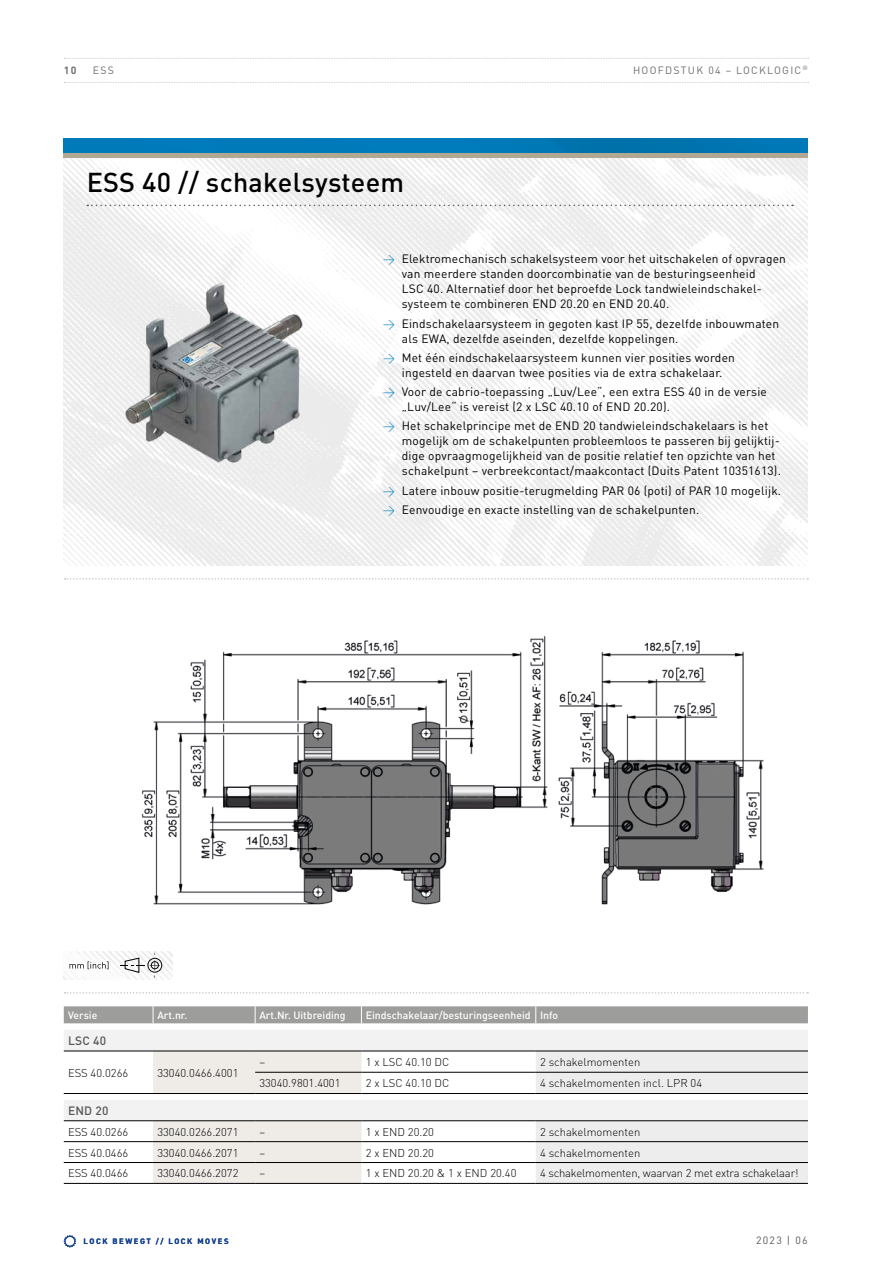
<style>
.page{position:relative;width:893px;height:1263px;background:#fff}
.page>*{position:absolute;margin:0;border:0;box-sizing:border-box;transform-origin:0 0}
.t1{font:500 27px "FFDIN";letter-spacing:.01em;color:#000}
.t2{font:12px/14.9px "FFDIN";letter-spacing:.015em;color:#000}
.t3{font:500 12px "FFDIN";letter-spacing:.015em;color:#575756}
.t4{font:300 11.25px "FFDIN";color:#000}
.t5{font:500 10.5px "FFDIN";color:#fff}
.t6{font:10.5px "FFDIN";letter-spacing:.12em;color:#706f6f}
.t7{font:10.5px "FFDIN";letter-spacing:.12em;color:#575756}
.t8{font:700 10.5px "FFDIN";color:#706f6f}
.t9{font:700 7.8px "FFDIN";letter-spacing:.2em;color:#164290}
.s1{font-weight:300;color:#007dc5}
</style>
<div class="page">
<img style="left:64px;top:157px;width:744px;height:408px">
<hr style="left:64px;top:153px;width:744px;height:4px;background:#b0a892">
<img style="left:64px;top:138px;width:744px;height:15px">
<svg style="left:87px;top:205px;width:706px;height:1px"></svg>
<svg style="left:65px;top:578px;width:743px;height:2px"></svg>
<svg style="left:65px;top:992px;width:743px;height:1px"></svg>
<img style="left:108px;top:263px;width:218px;height:232px">
<svg style="left:121px;top:953px;width:41px;height:25px"></svg>
<svg style="left:70px;top:961px;width:38px;height:8px"></svg>
<img style="left:141px;top:635px;width:623px;height:270px">
<svg style="left:64px;top:1235px;width:12px;height:12px"></svg>
<svg style="left:64px;top:58px;width:744px;height:1px"></svg>
<svg style="left:64px;top:82px;width:744px;height:1px"></svg>
<svg style="left:64px;top:1030px;width:744px;height:90px;fill:#f2f2f2"></svg>
<svg style="left:64px;top:1052px;width:297px;height:131px"></svg>
<svg style="left:536px;top:1052px;width:272px;height:131px"></svg>
<hr style="left:536px;top:1051px;width:272px;height:1px;background:#000">
<hr style="left:255px;top:1072px;width:106px;height:1px;background:#000">
<hr style="left:361px;top:1072px;width:175px;height:1px;background:#000">
<hr style="left:64px;top:1120px;width:89px;height:1px;background:#000">
<hr style="left:153px;top:1120px;width:102px;height:1px;background:#000">
<hr style="left:255px;top:1120px;width:106px;height:1px;background:#000">
<hr style="left:361px;top:1120px;width:175px;height:1px;background:#000">
<hr style="left:536px;top:1120px;width:272px;height:1px;background:#000">
<hr style="left:64px;top:1141px;width:89px;height:1px;background:#000">
<hr style="left:153px;top:1141px;width:102px;height:1px;background:#000">
<hr style="left:255px;top:1141px;width:106px;height:1px;background:#000">
<hr style="left:361px;top:1141px;width:175px;height:1px;background:#000">
<hr style="left:536px;top:1141px;width:272px;height:1px;background:#000">
<hr style="left:64px;top:1162px;width:89px;height:1px;background:#000">
<hr style="left:153px;top:1162px;width:102px;height:1px;background:#000">
<hr style="left:255px;top:1162px;width:106px;height:1px;background:#000">
<hr style="left:361px;top:1162px;width:175px;height:1px;background:#000">
<hr style="left:536px;top:1162px;width:272px;height:1px;background:#000">
<hr style="left:64px;top:1183px;width:89px;height:1px;background:#000">
<hr style="left:153px;top:1183px;width:102px;height:1px;background:#000">
<hr style="left:255px;top:1183px;width:106px;height:1px;background:#000">
<hr style="left:361px;top:1183px;width:175px;height:1px;background:#000">
<hr style="left:536px;top:1183px;width:272px;height:1px;background:#000">
<hr style="left:64px;top:1051px;width:89px;height:1px;background:#000">
<hr style="left:153px;top:1051px;width:102px;height:1px;background:#000">
<hr style="left:255px;top:1051px;width:106px;height:1px;background:#000">
<hr style="left:64px;top:1093px;width:89px;height:1px;background:#000">
<hr style="left:153px;top:1093px;width:102px;height:1px;background:#000">
<hr style="left:255px;top:1093px;width:106px;height:1px;background:#000">
<hr style="left:361px;top:1051px;width:175px;height:1px;background:#000">
<hr style="left:361px;top:1093px;width:175px;height:1px;background:#000">
<div style="left:64px;top:1006px;width:744px;height:17px;background:#9d9d9c"></div>
<hr style="left:536px;top:1072px;width:272px;height:1px;background:#000">
<hr style="left:536px;top:1093px;width:272px;height:1px;background:#000">
<p class="t8" style="left:64px;top:63px;width:14px">10</p>
<p class="t6" style="left:93px;top:63px;width:23px">ESS</p>
<p class="t6" style="left:633px;top:63px;width:176px">HOOFDSTUK 04 – LOCKLOGIC<sup>®</sup></p>
<h1 class="t1" style="left:87px;top:165px;width:319px">ESS 40 // schakelsysteem</h1>
<p class="t2" style="left:402px;top:251px;width:386px;text-indent:-19px"><span class="s1">&gt;</span> Elektromechanisch schakelsysteem voor het uitschakelen of opvragen van meerdere standen doorcombinatie van de besturingseenheid<br>LSC 40. Alternatief door het beproefde Lock tandwieleindschakel&shy;systeem te combineren END 20.20 en END 20.40.</p>
<p class="t2" style="left:402px;top:315px;width:379px;line-height:15.3px;text-indent:-19px"><span class="s1">&gt;</span> Eindschakelaarsysteem in gegoten kast IP 55, dezelfde inbouwmaten als EWA, dezelfde aseinden, dezelfde koppelingen.</p>
<p class="t2" style="left:383px;top:350px;width:354px;line-height:15.3px;text-align:center"><span class="s1">&gt;</span> Met één eindschakelaarsysteem kunnen vier posities worden ingesteld en daarvan twee posities via de extra schakelaar.</p>
<p class="t2" style="left:402px;top:384px;width:366px;line-height:15.3px;text-indent:-19px"><span class="s1">&gt;</span> Voor de cabrio-toepassing „Luv/Lee“, een extra ESS 40 in de versie „Luv/Lee“ is vereist (2 x LSC 40.10 of END 20.20).</p>
<p class="t2" style="left:402px;top:418px;width:380px;text-indent:-19px"><span class="s1">&gt;</span> Het schakelprincipe met de END 20 tandwieleindschakelaars is het mogelijk om de schakelpunten probleemloos te passeren bij gelijktij&shy;dige opvraagmogelijkheid van de positie relatief ten opzichte van het schakelpunt – verbreekcontact/maakcontact (Duits Patent 10351613).</p>
<p class="t2" style="left:383px;top:480px;width:400px;line-height:19.6px"><span class="s1">&gt;</span> Latere inbouw positie-terugmelding PAR 06 (poti) of PAR 10 mogelijk. <span class="s1">&gt;</span> Eenvoudige en exacte instelling van de schakelpunten.</p>
<p class="t5" style="left:68px;top:1008px;width:31px">Versie</p>
<p class="t5" style="left:157px;top:1008px;width:31px">Art.nr.</p>
<p class="t5" style="left:259px;top:1008px;width:88px">Art.Nr. Uitbreiding</p>
<p class="t5" style="left:366px;top:1008px;width:194px">Eindschakelaar/besturingseenheid Info</p>
<p class="t3" style="left:68px;top:1033px;width:40px">LSC 40</p>
<p class="t4" style="left:68px;top:1066px;width:62px">ESS 40.0266</p>
<p class="t4" style="left:157px;top:1066px;width:83px">33040.0466.4001</p>
<p class="t4" style="left:259px;top:1055px;width:7px">–</p>
<p class="t4" style="left:366px;top:1055px;width:85px">1 x LSC 40.10 DC</p>
<p class="t4" style="left:540px;top:1055px;width:102px">2 schakelmomenten</p>
<p class="t4" style="left:259px;top:1076px;width:83px">33040.9801.4001</p>
<p class="t4" style="left:366px;top:1076px;width:85px">2 x LSC 40.10 DC</p>
<p class="t4" style="left:540px;top:1076px;width:164px">4 schakelmomenten incl. LPR 04</p>
<p class="t3" style="left:68px;top:1103px;width:42px">END 20</p>
<p class="t4" style="left:68px;top:1125px;width:62px">ESS 40.0266</p>
<p class="t4" style="left:157px;top:1125px;width:83px">33040.0266.2071</p>
<p class="t4" style="left:259px;top:1125px;width:7px">–</p>
<p class="t4" style="left:366px;top:1125px;width:70px">1 x END 20.20</p>
<p class="t4" style="left:540px;top:1125px;width:102px">2 schakelmomenten</p>
<p class="t4" style="left:68px;top:1145px;width:62px">ESS 40.0466</p>
<p class="t4" style="left:157px;top:1145px;width:83px">33040.0466.2071</p>
<p class="t4" style="left:259px;top:1145px;width:7px">–</p>
<p class="t4" style="left:366px;top:1145px;width:70px">2 x END 20.20</p>
<p class="t4" style="left:540px;top:1145px;width:102px">4 schakelmomenten</p>
<p class="t4" style="left:68px;top:1166px;width:62px">ESS 40.0466</p>
<p class="t4" style="left:157px;top:1166px;width:83px">33040.0466.2072</p>
<p class="t4" style="left:259px;top:1166px;width:7px">–</p>
<p class="t4" style="left:366px;top:1166px;width:152px">1 x END 20.20 &amp; 1 x END 20.40</p>
<p class="t4" style="left:540px;top:1166px;width:260px">4 schakelmomenten, waarvan 2 met extra schakelaar!</p>
<p class="t9" style="left:84px;top:1236px;width:146px">LOCK BEWEGT // LOCK MOVES</p>
<p class="t7" style="left:756px;top:1233px;width:53px">2023 | 06</p>
</div>
